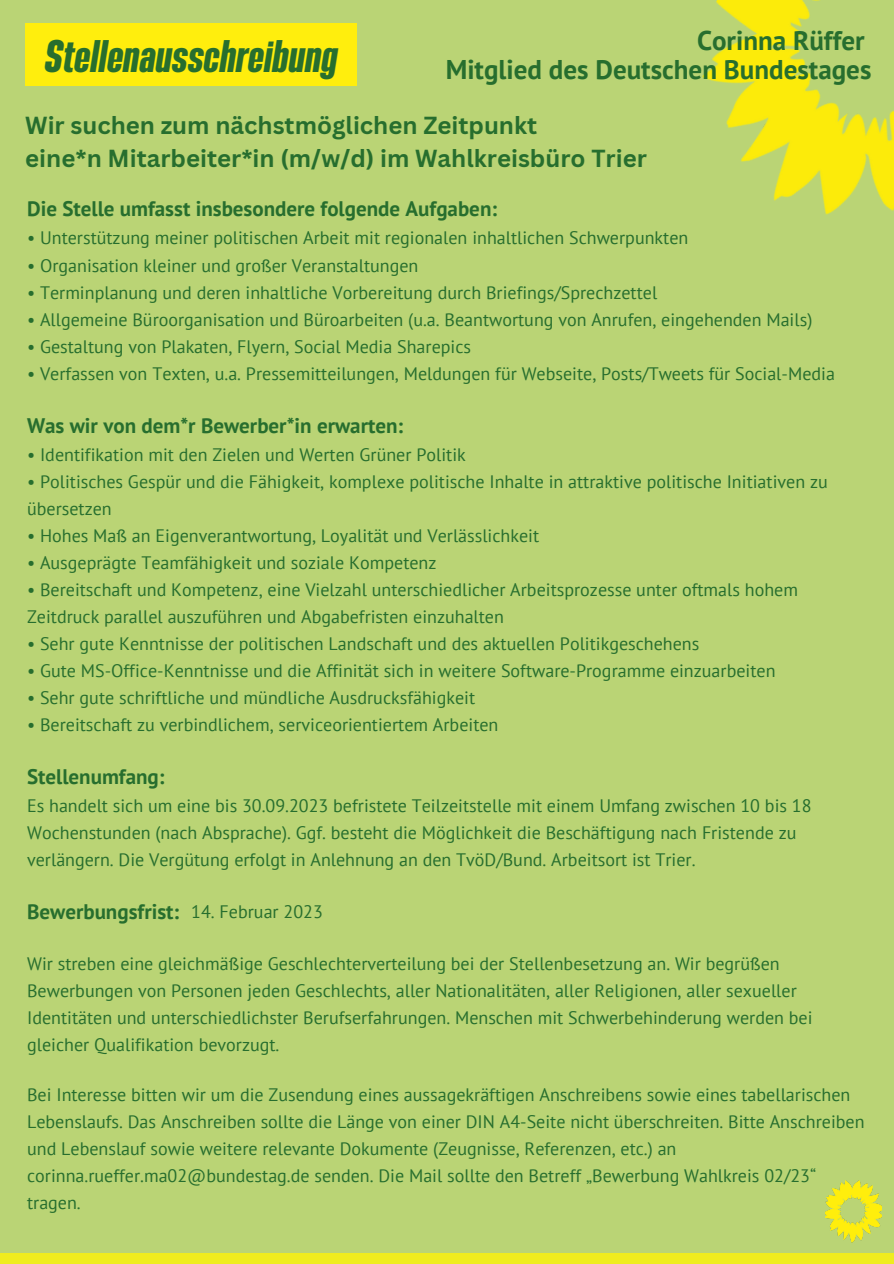
<style>
.page{position:relative;width:894px;height:1264px;background:#fff}
.page>*{position:absolute;margin:0;border:0;box-sizing:border-box;transform-origin:0 0}
.t1{font:italic 700 39.9px "Bereit";color:#276e2e}
.t2{font:700 27px/28.2px "PT Sans";color:#276e2e;text-align:right}
.t3{font:700 24px/32.7px "Canva Sans";color:#276e2e}
.t4{font:700 21px "PT Sans";color:#276e2e}
.t5{font:18px/27px "PT Sans";color:#276e2e}
</style>
<div class="page">
<div style="left:0;top:0;width:893px;height:1263px;background:#bad475"></div>
<img style="left:825px;top:1180px;width:56px;height:62px">
<div style="left:25px;top:23px;width:331px;height:63px;background:#ffee0d"></div>
<div style="left:0;top:1253px;width:893px;height:10px;background:#efec1f"></div>
<img style="left:702px;top:0;width:191px;height:215px">
<h2 class="t2" style="left:445px;top:26px;width:427px">Corinna Rüffer<br>Mitglied des Deutschen Bundestages</h2>
<h1 class="t1" style="left:45px;top:31px;width:294px">Stellenausschreibung</h1>
<h3 class="t3" style="left:25px;top:108px;width:623px">Wir suchen zum nächstmöglichen Zeitpunkt<br>eine*n Mitarbeiter*in (m/w/d) im Wahlkreisbüro Trier</h3>
<p class="t4" style="left:27px;top:195px;width:471px">Die Stelle umfasst insbesondere folgende Aufgaben:</p>
<p class="t5" style="left:27px;top:224px;width:662px">• Unterstützung meiner politischen Arbeit mit regionalen inhaltlichen Schwerpunkten</p>
<p class="t5" style="left:27px;top:251px;width:393px">• Organisation kleiner und großer Veranstaltungen</p>
<p class="t5" style="left:27px;top:278px;width:631px">• Terminplanung und deren inhaltliche Vorbereitung durch Briefings/Sprechzettel</p>
<p class="t5" style="left:27px;top:305px;width:786px">• Allgemeine Büroorganisation und Büroarbeiten (u.a. Beantwortung von Anrufen, eingehenden Mails)</p>
<p class="t5" style="left:27px;top:332px;width:445px">• Gestaltung von Plakaten, Flyern, Social Media Sharepics</p>
<p class="t5" style="left:27px;top:359px;width:809px">• Verfassen von Texten, u.a. Pressemitteilungen, Meldungen für Webseite, Posts/Tweets für Social-Media</p>
<p class="t4" style="left:27px;top:411px;width:377px">Was wir von dem*r Bewerber*in erwarten:</p>
<p class="t5" style="left:27px;top:440px;width:440px">• Identifikation mit den Zielen und Werten Grüner Politik</p>
<p class="t5" style="left:27px;top:467px;width:802px">• Politisches Gespür und die Fähigkeit, komplexe politische Inhalte in attraktive politische Initiativen zu übersetzen</p>
<p class="t5" style="left:27px;top:521px;width:513px">• Hohes Maß an Eigenverantwortung, Loyalität und Verlässlichkeit</p>
<p class="t5" style="left:27px;top:548px;width:411px">• Ausgeprägte Teamfähigkeit und soziale Kompetenz</p>
<p class="t5" style="left:27px;top:575px;width:772px">• Bereitschaft und Kompetenz, eine Vielzahl unterschiedlicher Arbeitsprozesse unter oftmals hohem<br>Zeitdruck parallel auszuführen und Abgabefristen einzuhalten</p>
<p class="t5" style="left:27px;top:630px;width:673px">• Sehr gute Kenntnisse der politischen Landschaft und des aktuellen Politikgeschehens</p>
<p class="t5" style="left:27px;top:657px;width:749px">• Gute MS-Office-Kenntnisse und die Affinität sich in weitere Software-Programme einzuarbeiten</p>
<p class="t5" style="left:27px;top:684px;width:449px">• Sehr gute schriftliche und mündliche Ausdrucksfähigkeit</p>
<p class="t5" style="left:27px;top:711px;width:473px">• Bereitschaft zu verbindlichem, serviceorientiertem Arbeiten</p>
<p class="t4" style="left:27px;top:762px;width:139px">Stellenumfang:</p>
<p class="t5" style="left:27px;top:792px;width:785px">Es handelt sich um eine bis 30.09.2023 befristete Teilzeitstelle mit einem Umfang zwischen 10 bis 18<br>Wochenstunden (nach Absprache). Ggf. besteht die Möglichkeit die Beschäftigung nach Fristende zu verlängern. Die Vergütung erfolgt in Anlehnung an den TvöD/Bund. Arbeitsort ist Trier.</p>
<p class="t4" style="left:27px;top:897px;width:154px">Bewerbungsfrist:</p>
<p class="t5" style="left:27px;top:949px;width:786px">Wir streben eine gleichmäßige Geschlechterverteilung bei der Stellenbesetzung an. Wir begrüßen Bewerbungen von Personen jeden Geschlechts, aller Nationalitäten, aller Religionen, aller sexueller Identitäten und unterschiedlichster Berufserfahrungen. Menschen mit Schwerbehinderung werden bei gleicher Qualifikation bevorzugt.</p>
<p class="t5" style="left:27px;top:1080px;width:838px">Bei Interesse bitten wir um die Zusendung eines aussagekräftigen Anschreibens sowie eines tabellarischen Lebenslaufs. Das Anschreiben sollte die Länge von einer DIN A4-Seite nicht überschreiten. Bitte Anschreiben und Lebenslauf sowie weitere relevante Dokumente (Zeugnisse, Referenzen, etc.) an corinna.rueffer.ma02@bundestag.de senden. Die Mail sollte den Betreff „Bewerbung Wahlkreis 02/23“ tragen.</p>
<p class="t5" style="left:191px;top:898px;width:133px">14. Februar 2023</p>
</div>
